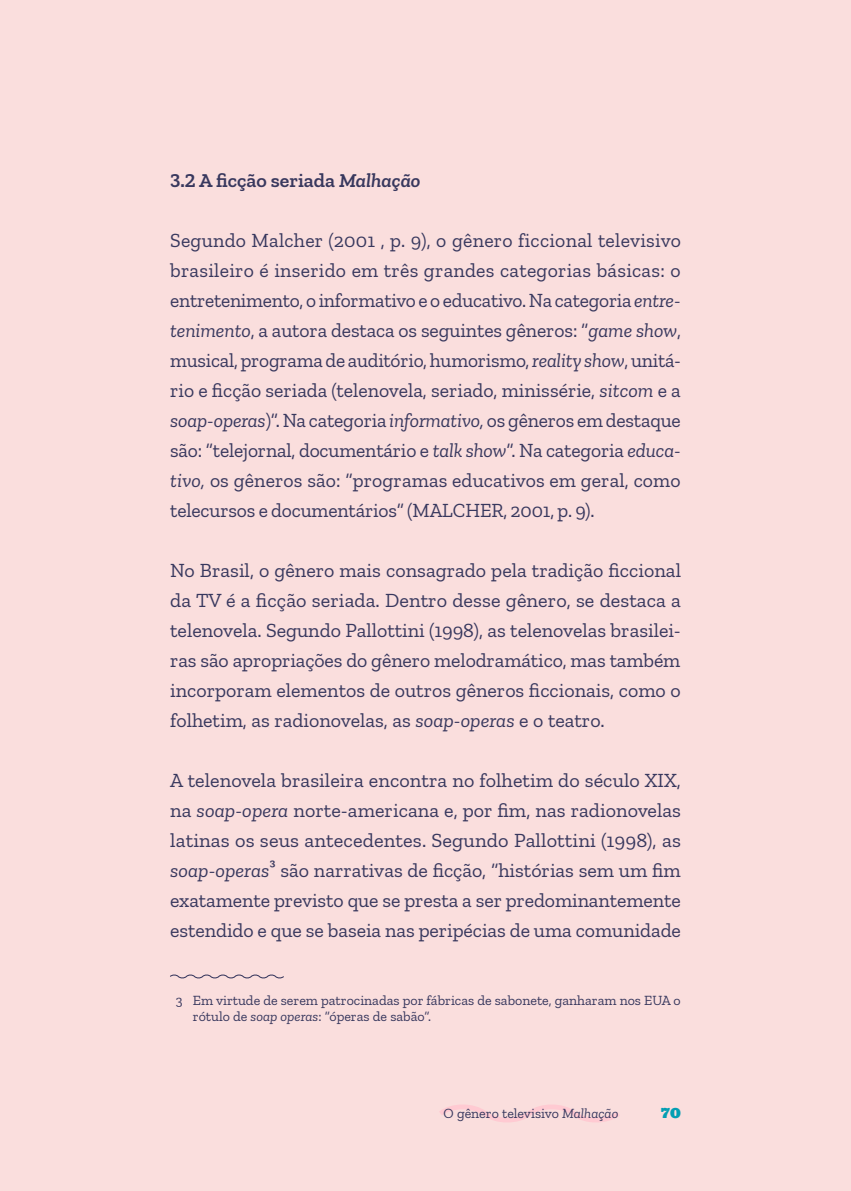
<style>
.page{position:relative;width:851px;height:1191px;background:#fff}
.page>*{position:absolute;margin:0;border:0;box-sizing:border-box;transform-origin:0 0}
.t1{font:20px/30px "Zilla Slab";letter-spacing:-.005em;color:#38385e;text-align:justify}
.t2{font:600 20px "Zilla Slab";color:#38385e}
.t3{font:14px/16px "Zilla Slab";color:#38385e}
.t4{font:14px "Ultra";color:#039eb3}
.s1{font-style:italic}
.s2{font-weight:500;font-size:18px}
</style>
<div class="page">
<div style="left:0;top:0;width:850px;height:1191px;background:#fadedd"></div>
<svg style="left:439px;top:1105px;width:181px;height:17px"></svg>
<svg style="left:170px;top:974px;width:114px;height:5px"></svg>
<p class="t2" style="left:170px;top:169px;width:252px">3.2 A ficção seriada <span class="s1">Malhação</span></p>
<p class="t1" style="left:170px;top:226px;width:512px">Segundo Malcher (2001 , p. 9), o gênero ficcional televisivo brasileiro é inserido em três grandes categorias básicas: o entretenimento, o informativo e o educativo. Na categoria <span class="s1">entre&shy;tenimento</span>, a autora destaca os seguintes gêneros: “<span class="s1">game show</span>, musical, programa de auditório, humorismo, <span class="s1">reality show</span>, unitá&shy;rio e ficção seriada (telenovela, seriado, minissérie, <span class="s1">sitcom</span> e a <span class="s1">soap-operas</span>)“. Na categoria <span class="s1">informativo,</span> os gêneros em destaque são: “telejornal, documentário e <span class="s1">talk show</span>“. Na categoria <span class="s1">educa&shy;tivo,</span> os gêneros são: “programas educativos em geral, como telecursos e documentários“ (MALCHER, 2001, p. 9).</p>
<p class="t1" style="left:170px;top:556px;width:512px">No Brasil, o gênero mais consagrado pela tradição ficcional da TV é a ficção seriada. Dentro desse gênero, se destaca a telenovela. Segundo Pallottini (1998), as telenovelas brasilei&shy;ras são apropriações do gênero melodramático, mas também incorporam elementos de outros gêneros ficcionais, como o folhetim, as radionovelas, as <span class="s1">soap-operas</span> e o teatro.</p>
<p class="t1" style="left:170px;top:766px;width:512px">A telenovela brasileira encontra no folhetim do século XIX, na <span class="s1">soap-opera</span> norte-americana e, por fim, nas radionovelas latinas os seus antecedentes. Segundo Pallottini (1998), as <span class="s1">soap-operas</span><span class="s2">3</span> são narrativas de ficção, “histórias sem um fim exatamente previsto que se presta a ser predominantemente estendido e que se baseia nas peripécias de uma comunidade</p>
<p class="t3" style="left:193px;top:992px;width:489px;text-indent:-17px">3 Em virtude de serem patrocinadas por fábricas de sabonete, ganharam nos EUA o rótulo de <span class="s1">soap operas</span>: “óperas de sabão”.</p>
<p class="t3" style="left:443px;top:1105px;width:176px">O gênero televisivo <span class="s1">Malhação</span></p>
<p class="t4" style="left:661px;top:1103px;width:21px">70</p>
</div>
